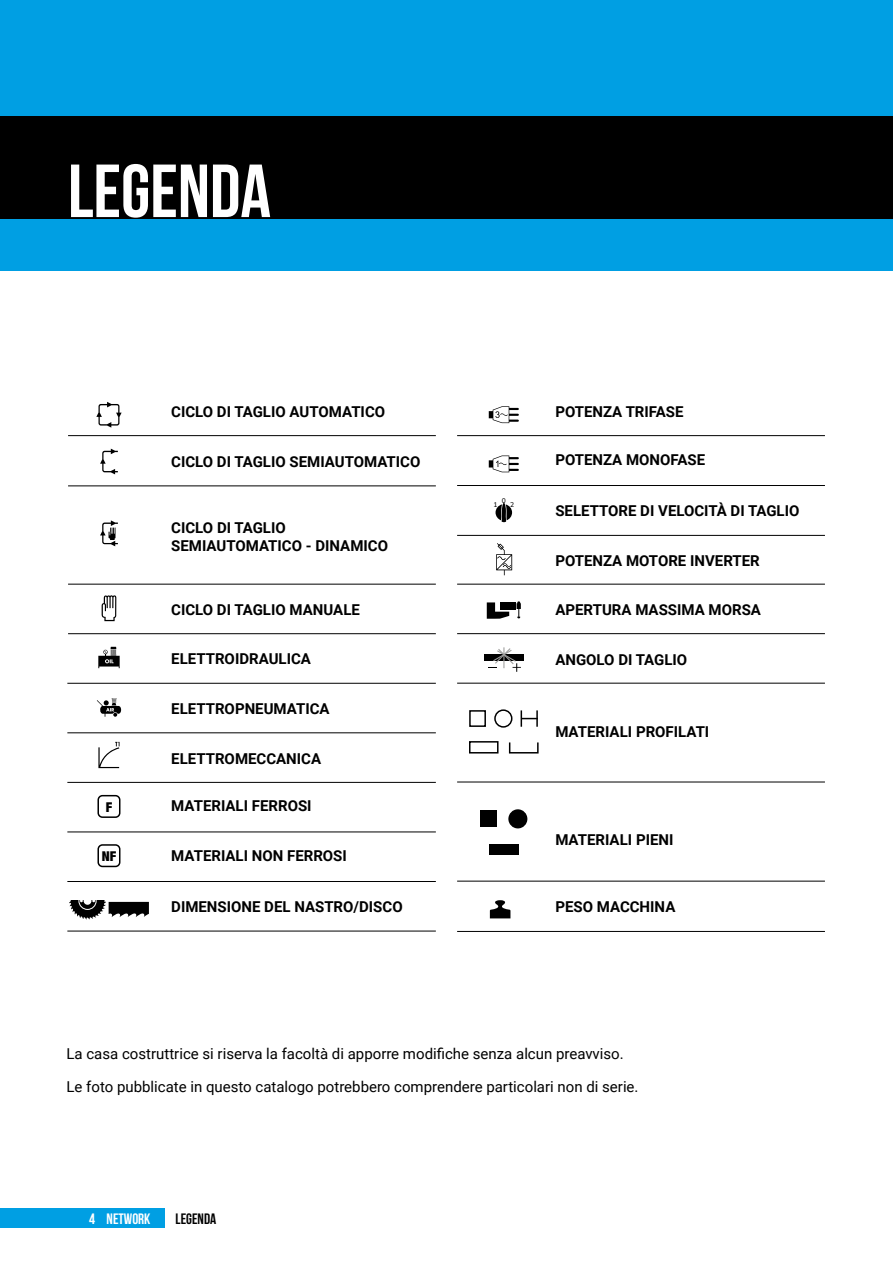
<style>
.page{position:relative;width:893px;height:1263px;background:#fff}
.page>*{position:absolute;margin:0;border:0;box-sizing:border-box;transform-origin:0 0}
.t1{font:700 75px "Bebas Neue";color:#fff}
.t2{font:700 15px/18px "Roboto";color:#000}
.t3{font:15px "Roboto";color:#000}
.t4{font:700 15px "Bebas Neue";color:#fff}
.t5{font:700 15px "Bebas Neue";color:#000}
.t6{font:900 condensed 13.5px "Helvetica Neue";color:#000}
.t7{font:200 6.75px "Nunito";color:#000}
</style>
<div class="page">
<div style="left:0;top:219px;width:893px;height:51px;background:#009fe3"></div>
<div style="left:0;top:0;width:893px;height:117px;background:#009fe3"></div>
<div style="left:0;top:117px;width:893px;height:102px;background:#000"></div>
<div style="left:0;top:1208px;width:165px;height:20px;background:#009fe3"></div>
<hr style="left:68px;top:435px;width:368px;height:1px;background:#000">
<hr style="left:68px;top:584px;width:368px;height:1px;background:#000">
<hr style="left:68px;top:633px;width:368px;height:1px;background:#000">
<hr style="left:68px;top:486px;width:368px;height:1px;background:#000">
<hr style="left:67px;top:881px;width:369px;height:1px;background:#000">
<hr style="left:67px;top:683px;width:369px;height:1px;background:#000">
<hr style="left:67px;top:732px;width:369px;height:1px;background:#000">
<hr style="left:67px;top:782px;width:369px;height:1px;background:#000">
<hr style="left:67px;top:832px;width:369px;height:1px;background:#000">
<hr style="left:67px;top:931px;width:369px;height:1px;background:#000">
<hr style="left:457px;top:435px;width:368px;height:1px;background:#000">
<hr style="left:457px;top:485px;width:368px;height:1px;background:#000">
<hr style="left:457px;top:535px;width:368px;height:1px;background:#000">
<hr style="left:457px;top:584px;width:368px;height:1px;background:#000">
<hr style="left:457px;top:633px;width:368px;height:1px;background:#000">
<hr style="left:457px;top:683px;width:368px;height:1px;background:#000">
<hr style="left:457px;top:931px;width:368px;height:1px;background:#000">
<hr style="left:457px;top:782px;width:368px;height:1px;background:#000">
<hr style="left:457px;top:881px;width:368px;height:1px;background:#000">
<div style="left:97px;top:795px;width:23px;height:23px;border:2px solid #000;border-radius:4px"></div>
<div style="left:97px;top:844px;width:23px;height:23px;border:2px solid #000;border-radius:4px"></div>
<svg style="left:96px;top:402px;width:26px;height:26px"></svg>
<svg style="left:100px;top:520px;width:18px;height:26px"></svg>
<svg style="left:100px;top:449px;width:18px;height:25px"></svg>
<svg style="left:102px;top:595px;width:14px;height:26px"></svg>
<svg style="left:98px;top:647px;width:22px;height:21px"></svg>
<svg style="left:97px;top:698px;width:25px;height:19px"></svg>
<svg style="left:98px;top:742px;width:22px;height:26px"></svg>
<svg style="left:69px;top:900px;width:80px;height:19px"></svg>
<svg style="left:490px;top:900px;width:20px;height:18px"></svg>
<div style="left:500px;top:602px;width:15px;height:8px;background:#000"></div>
<svg style="left:487px;top:602px;width:22px;height:17px"></svg>
<svg style="left:517px;top:601px;width:4px;height:18px"></svg>
<svg style="left:496px;top:543px;width:16px;height:32px"></svg>
<div style="left:484px;top:655px;width:40px;height:6px;background:#000"></div>
<svg style="left:489px;top:647px;width:32px;height:25px"></svg>
<svg style="left:496px;top:502px;width:16px;height:20px"></svg>
<div style="left:508px;top:809px;width:19px;height:19px;background:#000;border-radius:50%"></div>
<div style="left:480px;top:810px;width:16px;height:17px;background:#000"></div>
<div style="left:489px;top:844px;width:30px;height:11px;background:#000"></div>
<div style="left:509px;top:742px;width:30px;height:11px;border:2px solid #000"></div>
<svg style="left:521px;top:710px;width:17px;height:17px"></svg>
<div style="left:469px;top:710px;width:17px;height:17px;border:2px solid #000"></div>
<div style="left:494px;top:709px;width:18px;height:19px;border:2px solid #000;border-radius:50%"></div>
<div style="left:469px;top:741px;width:29px;height:12px;border:2px solid #000"></div>
<svg style="left:489px;top:406px;width:30px;height:17px"></svg>
<svg style="left:489px;top:455px;width:30px;height:17px"></svg>
<h1 class="t1" style="left:68px;top:150px;width:204px">LEGENDA</h1>
<p class="t6" style="left:106px;top:796px;width:8px">F</p>
<p class="t6" style="left:102px;top:845px;width:16px">NF</p>
<p class="t2" style="left:171px;top:402px;width:215px">CICLO DI TAGLIO AUTOMATICO</p>
<p class="t2" style="left:555px;top:402px;width:130px">POTENZA TRIFASE</p>
<p class="t2" style="left:555px;top:450px;width:151px">POTENZA MONOFASE</p>
<p class="t2" style="left:555px;top:501px;width:246px">SELETTORE DI VELOCITÀ DI TAGLIO</p>
<p class="t2" style="left:555px;top:551px;width:206px">POTENZA MOTORE INVERTER</p>
<p class="t2" style="left:555px;top:600px;width:207px">APERTURA MASSIMA MORSA</p>
<p class="t2" style="left:555px;top:650px;width:133px">ANGOLO DI TAGLIO</p>
<p class="t2" style="left:171px;top:452px;width:251px">CICLO DI TAGLIO SEMIAUTOMATICO</p>
<p class="t7" style="left:502px;top:496px;width:6px">0</p>
<p class="t7" style="left:510px;top:500px;width:6px">2</p>
<p class="t7" style="left:493px;top:500px;width:6px">1</p>
<p class="t2" style="left:171px;top:519px;width:218px">CICLO DI TAGLIO<br>SEMIAUTOMATICO - DINAMICO</p>
<p class="t2" style="left:171px;top:600px;width:190px">CICLO DI TAGLIO MANUALE</p>
<p class="t2" style="left:171px;top:649px;width:141px">ELETTROIDRAULICA</p>
<p class="t2" style="left:171px;top:699px;width:160px">ELETTROPNEUMATICA</p>
<p class="t2" style="left:171px;top:749px;width:151px">ELETTROMECCANICA</p>
<p class="t2" style="left:171px;top:796px;width:142px">MATERIALI FERROSI</p>
<p class="t2" style="left:171px;top:846px;width:177px">MATERIALI NON FERROSI</p>
<p class="t2" style="left:171px;top:897px;width:233px">DIMENSIONE DEL NASTRO/DISCO</p>
<p class="t2" style="left:555px;top:722px;width:155px">MATERIALI PROFILATI</p>
<p class="t2" style="left:555px;top:830px;width:120px">MATERIALI PIENI</p>
<p class="t2" style="left:555px;top:897px;width:122px">PESO MACCHINA</p>
<p class="t3" style="left:67px;top:1043px;width:559px">La casa costruttrice si riserva la facoltà di apporre modifiche senza alcun preavviso.</p>
<p class="t3" style="left:67px;top:1076px;width:573px">Le foto pubblicate in questo catalogo potrebbero comprendere particolari non di serie.</p>
<p class="t4" style="left:89px;top:1210px;width:63px">4 NETWORK</p>
<p class="t5" style="left:176px;top:1210px;width:42px">LEGENDA</p>
</div>
